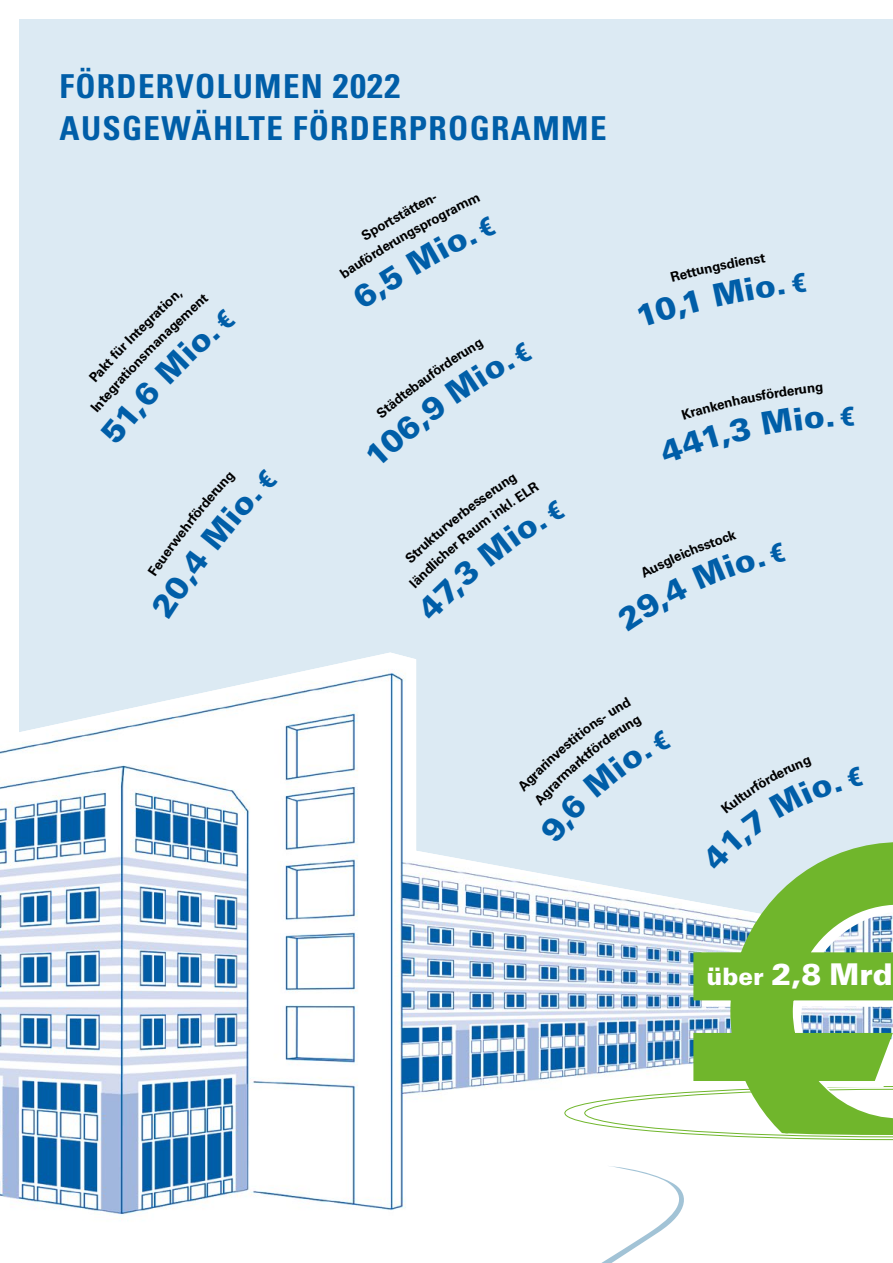
<style>
.page{position:relative;width:893px;height:1263px;background:#fff}
.page>*{position:absolute;margin:0;border:0;box-sizing:border-box;transform-origin:0 0}
.t1{font:700 condensed 33px/42px "Univers LT Pro";letter-spacing:.04em;color:#005ea8}
.t2{font:900 30px "Univers LT Pro 75";color:#fff}
.t3{font:700 13.5px "Univers LT Pro 65";color:#000}
.s1{font-size:33.9px}
.s2{font-size:24px}
</style>
<div class="page">
<div style="left:19px;top:19px;width:874px;height:1168px;background:#dceaf3"></div>
<img style="left:0;top:652px;width:893px;height:563px">
<svg style="left:564px;top:1086px;width:329px;height:54px"></svg>
<svg style="left:425px;top:1166px;width:265px;height:97px"></svg>
<svg style="left:691px;top:840px;width:202px;height:295px"></svg>
<svg style="left:702px;top:757px;width:161px;height:114px"></svg>
<svg style="left:517px;top:696px;width:154px;height:147px"></svg>
<h1 class="t1" style="left:60px;top:65px;width:548px">FÖRDERVOLUMEN <span class="s1">2022<br></span>AUSGEWÄHLTE FÖRDERPROGRAMME</h1>
<p class="t3" style="left:111px;top:376px;width:26px;rotate:-47deg">atio</p>
<p class="t3" style="left:358px;top:229px;width:32px;rotate:-31deg">Spor</p>
<p class="t2" style="left:706px;top:954px;width:188px"><span class="s2">über</span> 2,8 Mrd</p>
</div>
